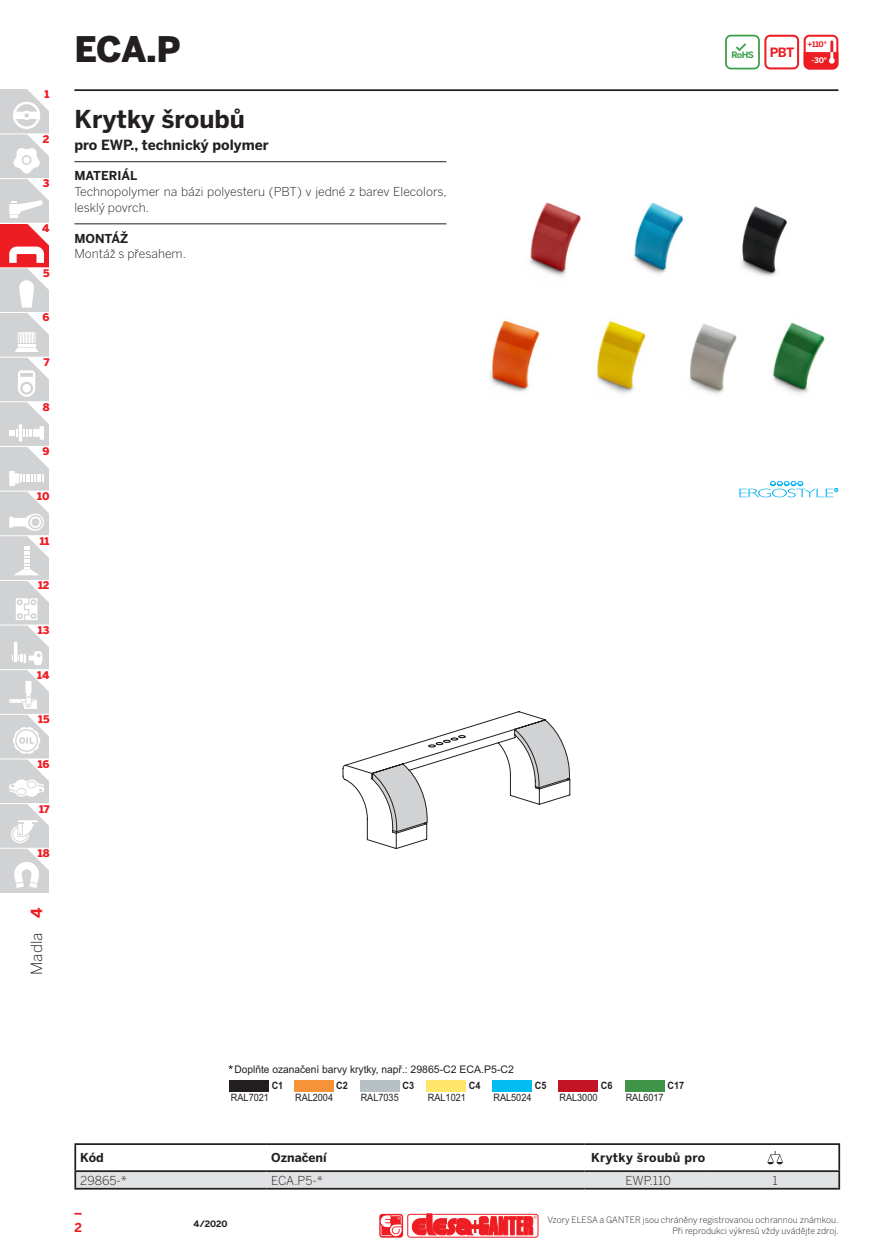
<style>
.page{position:relative;width:888px;height:1260px;background:#fff}
.page>*{position:absolute;margin:0;border:0;box-sizing:border-box;transform-origin:0 0}
.series{font:900 35px "Benton Sans";color:#231f20}
.subtitle_eg{font:700 24.5px "Benton Sans";color:#231f20}
.t1{font:300 15.4px "Benton Sans";color:#231f20}
.t2{font:700 15.4px "Benton Sans";color:#ee1d23}
.subtitle_eg_sec{font:700 14px "Benton Sans";color:#231f20}
.t3{font:700 12.78px "Benton Sans";color:#ee1d23}
.description{font:300 12.25px/15.8px "Benton Sans";color:#231f20}
.bold_C{font:700 12.25px "Benton Sans";letter-spacing:.015em;color:#231f20}
.code{font:300 12.25px "Benton Sans";color:#231f20}
.bold_L{font:700 12.25px "Benton Sans";color:#231f20}
.normal_C{font:300 12.25px "Benton Sans";letter-spacing:-.005em;color:#231f20}
.t4{font:700 12.25px "Benton Sans";color:#ee1d23}
.box_ancorato_immagin{font:10.5px "Arial";color:#231f20}
.t5{font:900 10.5px "Benton Sans";color:#ee1d23}
.box_ancorato_immagin-2{font:10.15px "Arial";color:#231f20;scale:.9 1}
.box_ancorato_immagin-3{font:700 10.15px "Arial";color:#231f20;scale:.9 1}
.t6{font:300 8.75px "Benton Sans";color:#231f20}
.t7{font:700 8.75px "Benton Sans";color:#231f20}
.t8{font:700 8.75px "Benton Sans";color:#399f47}
.t9{font:700 7.7px/15.9px "Benton Sans";color:#ee1d23;text-align:center}
.s1{color:#fff}
</style>
<div class="page">
<svg style="left:74px;top:1213px;width:8px;height:2px"></svg>
<div style="left:407px;top:1214px;width:131px;height:24px;border:1px solid #ee1d23;border-radius:2px"></div>
<svg style="left:412px;top:1214px;width:125px;height:22px"></svg>
<svg style="left:379px;top:1214px;width:24px;height:24px"></svg>
<hr style="left:74px;top:89px;width:764px;height:2px;background:#231f20">
<div style="left:0;top:179px;width:49px;height:44px;background:#d1d2d4"></div>
<div style="left:0;top:224px;width:49px;height:44px;background:#ee1d23"></div>
<div style="left:0;top:134px;width:49px;height:45px;background:#d1d2d4"></div>
<div style="left:0;top:89px;width:49px;height:45px;background:#d1d2d4"></div>
<div style="left:0;top:268px;width:49px;height:45px;background:#d1d2d4"></div>
<div style="left:0;top:446px;width:49px;height:45px;background:#d1d2d4"></div>
<div style="left:0;top:625px;width:49px;height:45px;background:#d1d2d4"></div>
<div style="left:0;top:804px;width:49px;height:44px;background:#d1d2d4"></div>
<div style="left:0;top:313px;width:49px;height:44px;background:#d1d2d4"></div>
<div style="left:0;top:491px;width:49px;height:45px;background:#d1d2d4"></div>
<div style="left:0;top:670px;width:49px;height:44px;background:#d1d2d4"></div>
<div style="left:0;top:848px;width:49px;height:45px;background:#d1d2d4"></div>
<div style="left:0;top:357px;width:49px;height:45px;background:#d1d2d4"></div>
<div style="left:0;top:536px;width:49px;height:44px;background:#d1d2d4"></div>
<div style="left:0;top:714px;width:49px;height:45px;background:#d1d2d4"></div>
<div style="left:0;top:402px;width:49px;height:44px;background:#d1d2d4"></div>
<div style="left:0;top:580px;width:49px;height:45px;background:#d1d2d4"></div>
<div style="left:0;top:759px;width:49px;height:45px;background:#d1d2d4"></div>
<hr style="left:0;top:134px;width:49px;height:1px;background:#fff">
<hr style="left:0;top:357px;width:49px;height:1px;background:#fff">
<hr style="left:0;top:580px;width:49px;height:1px;background:#fff">
<hr style="left:0;top:803px;width:49px;height:1px;background:#fff">
<hr style="left:0;top:178px;width:49px;height:1px;background:#fff">
<hr style="left:0;top:401px;width:49px;height:1px;background:#fff">
<hr style="left:0;top:625px;width:49px;height:1px;background:#fff">
<hr style="left:0;top:848px;width:49px;height:1px;background:#fff">
<hr style="left:0;top:446px;width:49px;height:1px;background:#fff">
<hr style="left:0;top:669px;width:49px;height:1px;background:#fff">
<hr style="left:0;top:267px;width:49px;height:1px;background:#fff">
<hr style="left:0;top:491px;width:49px;height:1px;background:#fff">
<hr style="left:0;top:535px;width:49px;height:1px;background:#fff">
<hr style="left:0;top:714px;width:49px;height:1px;background:#fff">
<hr style="left:0;top:759px;width:49px;height:1px;background:#fff">
<hr style="left:0;top:312px;width:49px;height:1px;background:#fff">
<svg style="left:11px;top:804px;width:38px;height:84px"></svg>
<svg style="left:9px;top:89px;width:40px;height:708px"></svg>
<hr style="left:74px;top:161px;width:372px;height:1px;background:#231f20">
<hr style="left:74px;top:224px;width:372px;height:1px;background:#231f20">
<img style="left:489px;top:202px;width:336px;height:192px">
<svg style="left:739px;top:481px;width:99px;height:16px"></svg>
<svg style="left:343px;top:711px;width:227px;height:138px"></svg>
<div style="left:229px;top:1080px;width:40px;height:11px;background:#231f20"></div>
<div style="left:558px;top:1080px;width:40px;height:11px;background:#c41324"></div>
<div style="left:625px;top:1080px;width:39px;height:11px;background:#3f9447"></div>
<div style="left:294px;top:1080px;width:40px;height:11px;background:#f69238"></div>
<div style="left:360px;top:1080px;width:40px;height:11px;background:#b7c0c5"></div>
<div style="left:426px;top:1080px;width:40px;height:11px;background:#ffe569"></div>
<div style="left:492px;top:1080px;width:40px;height:11px;background:#01bdf2"></div>
<svg style="left:229px;top:1065px;width:4px;height:4px"></svg>
<hr style="left:74px;top:1143px;width:192px;height:2px;background:#231f20">
<hr style="left:74px;top:1145px;width:2px;height:25px;background:#231f20">
<hr style="left:266px;top:1143px;width:319px;height:2px;background:#231f20">
<hr style="left:585px;top:1143px;width:127px;height:2px;background:#231f20">
<hr style="left:712px;top:1143px;width:128px;height:2px;background:#231f20">
<hr style="left:838px;top:1145px;width:2px;height:25px;background:#231f20">
<hr style="left:74px;top:1170px;width:192px;height:2px;background:#231f20">
<hr style="left:74px;top:1188px;width:192px;height:2px;background:#231f20">
<hr style="left:266px;top:1170px;width:319px;height:2px;background:#231f20">
<hr style="left:266px;top:1188px;width:319px;height:2px;background:#231f20">
<hr style="left:585px;top:1170px;width:127px;height:2px;background:#231f20">
<hr style="left:585px;top:1188px;width:127px;height:2px;background:#231f20">
<hr style="left:712px;top:1170px;width:128px;height:2px;background:#231f20">
<svg style="left:74px;top:1171px;width:766px;height:18px;background:#cacbcd"></svg>
<hr style="left:712px;top:1188px;width:128px;height:2px;background:#231f20">
<svg style="left:767px;top:1151px;width:16px;height:13px"></svg>
<svg style="left:725px;top:35px;width:113px;height:34px"></svg>
<p class="t5" style="left:45px;top:87px;width:6px">1</p>
<p class="t5" style="left:43px;top:131px;width:8px">2</p>
<p class="t5" style="left:43px;top:176px;width:8px">3</p>
<p class="t5" style="left:42px;top:220px;width:9px">4</p>
<p class="t5" style="left:43px;top:265px;width:8px">5</p>
<p class="t5" style="left:43px;top:310px;width:9px">6</p>
<p class="t5" style="left:44px;top:354px;width:7px">7</p>
<p class="t5" style="left:43px;top:399px;width:8px">8</p>
<p class="t5" style="left:43px;top:444px;width:9px">9</p>
<p class="t5" style="left:37px;top:488px;width:14px">10</p>
<p class="t5" style="left:40px;top:533px;width:11px">11</p>
<p class="t5" style="left:38px;top:578px;width:13px">12</p>
<p class="t5" style="left:38px;top:622px;width:13px">13</p>
<p class="t5" style="left:37px;top:667px;width:14px">14</p>
<p class="t5" style="left:38px;top:712px;width:13px">15</p>
<p class="t5" style="left:38px;top:756px;width:13px">16</p>
<p class="t5" style="left:39px;top:801px;width:12px">17</p>
<p class="t5" style="left:38px;top:846px;width:13px">18</p>
<h3 class="t2" style="left:25px;top:918px;width:12px;rotate:-90deg">4</h3>
<h3 class="t1" style="left:26px;top:975px;width:44px;rotate:-90deg">Madla</h3>
<p class="series" style="left:74px;top:23px;width:108px">ECA.P</p>
<p class="subtitle_eg" style="left:74px;top:101px;width:172px">Krytky šroubů</p>
<p class="subtitle_eg_sec" style="left:74px;top:134px;width:196px">pro EWP., technický polymer</p>
<p class="bold_C" style="left:74px;top:167px;width:65px">MATERIÁL</p>
<p class="description" style="left:74px;top:183px;width:374px">Technopolymer na bázi polyesteru (PBT) v jedné z barev Elecolors, lesklý povrch.</p>
<p class="bold_C" style="left:74px;top:229px;width:55px">MONTÁŽ</p>
<p class="description" style="left:74px;top:245px;width:113px">Montáž s přesahem.</p>
<p class="t8" style="left:731px;top:49px;width:24px">RoHS</p>
<p class="t3" style="left:770px;top:43px;width:26px">PBT</p>
<p class="t9" style="left:807px;top:37px;width:21px">+110° <span class="s1">-30°</span></p>
<p class="box_ancorato_immagin" style="left:234px;top:1062px;width:281px">Doplňte ozanačení barvy krytky, např.: 29865-C2 ECA.P5-C2</p>
<p class="box_ancorato_immagin-3" style="left:272px;top:1078px;width:14px">C1</p>
<p class="box_ancorato_immagin-3" style="left:336px;top:1078px;width:14px">C2</p>
<p class="box_ancorato_immagin-3" style="left:403px;top:1078px;width:14px">C3</p>
<p class="box_ancorato_immagin-3" style="left:469px;top:1078px;width:14px">C4</p>
<p class="box_ancorato_immagin-3" style="left:535px;top:1078px;width:14px">C5</p>
<p class="box_ancorato_immagin-3" style="left:601px;top:1078px;width:14px">C6</p>
<p class="box_ancorato_immagin-3" style="left:668px;top:1078px;width:20px">C17</p>
<p class="box_ancorato_immagin-2" style="left:231px;top:1091px;width:44px">RAL7021</p>
<p class="box_ancorato_immagin-2" style="left:295px;top:1091px;width:44px">RAL2004</p>
<p class="box_ancorato_immagin-2" style="left:361px;top:1091px;width:44px">RAL7035</p>
<p class="box_ancorato_immagin-2" style="left:428px;top:1091px;width:44px">RAL1021</p>
<p class="box_ancorato_immagin-2" style="left:493px;top:1091px;width:44px">RAL5024</p>
<p class="box_ancorato_immagin-2" style="left:559px;top:1091px;width:44px">RAL3000</p>
<p class="box_ancorato_immagin-2" style="left:626px;top:1091px;width:44px">RAL6017</p>
<p class="bold_L" style="left:80px;top:1149px;width:25px">Kód</p>
<p class="bold_L" style="left:271px;top:1149px;width:57px">Označení</p>
<p class="bold_C" style="left:591px;top:1149px;width:116px">Krytky šroubů pro</p>
<p class="code" style="left:80px;top:1172px;width:48px">29865-*</p>
<p class="code" style="left:271px;top:1172px;width:53px">ECA.P5-*</p>
<p class="normal_C" style="left:625px;top:1172px;width:47px">EWP.110</p>
<p class="normal_C" style="left:773px;top:1172px;width:7px">1</p>
<p class="t6" style="left:548px;top:1214px;width:293px">Vzory ELESA a GANTER jsou chráněny registrovanou ochrannou známkou.</p>
<p class="t7" style="left:193px;top:1218px;width:36px">4/2020</p>
<h3 class="t4" style="left:74px;top:1219px;width:9px">2</h3>
<p class="t6" style="left:672px;top:1225px;width:168px">Při reprodukci výkresů vždy uvádějte zdroj.</p>
</div>
